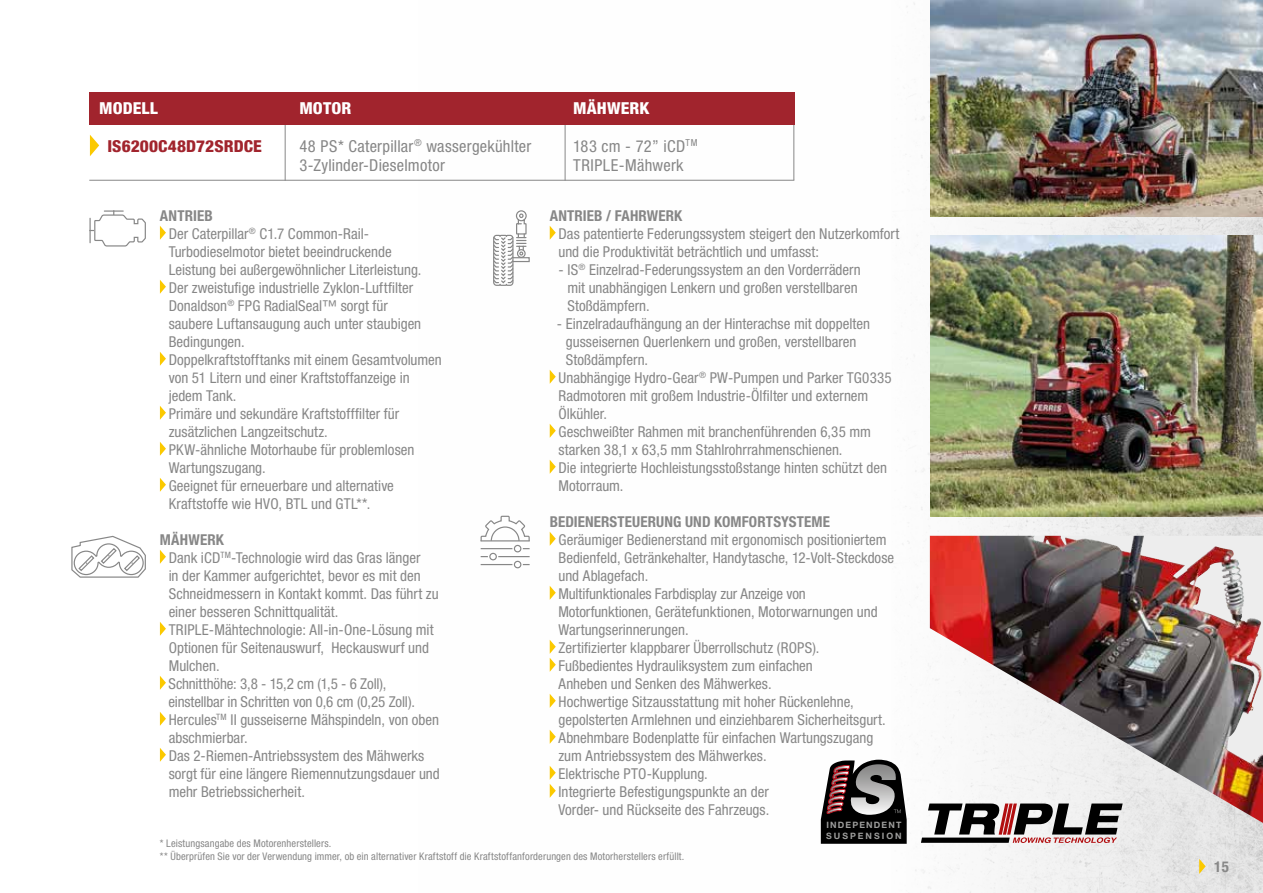
<style>
.page{position:relative;width:1263px;height:893px;background:#fff}
.page>*{position:absolute;margin:0;border:0;box-sizing:border-box;transform-origin:0 0}
.t1{font:condensed 16.5px/19.5px "Helvetica Neue LT Std";letter-spacing:.02em;color:#878787}
.t2{font:800 condensed 16.5px "Helvetica Neue LT Std";letter-spacing:.005em;color:#fff;scale:1.05 1}
.t3{font:800 condensed 16.5px "Helvetica Neue LT Std";letter-spacing:.005em;color:#a1242d;scale:1.05 1}
.t4{font:condensed 15px/18px "Helvetica Neue LT Std";color:#878787}
.t5{font:700 condensed 15px "Helvetica Neue LT Std";letter-spacing:.005em;color:#878787}
.t6{font:condensed 10.5px/12.6px "Helvetica Neue LT Std";letter-spacing:.015em;color:#878787}
.t7{font:700 8.7px/10.5px "Helvetica Neue LT Std";letter-spacing:.135em;color:#9d9d9c}
.s1{font-weight:700}
</style>
<div class="page">
<img style="left:875px;top:3px;width:388px;height:890px">
<hr style="left:793px;top:104px;width:1px;height:76px;background:#878787">
<hr style="left:565px;top:103px;width:1px;height:78px;background:#878787">
<hr style="left:285px;top:103px;width:1px;height:78px;background:#878787">
<div style="left:89px;top:92px;width:705px;height:33px;background:#a1242d"></div>
<hr style="left:89px;top:180px;width:705px;height:1px;background:#878787">
<svg style="left:90px;top:135px;width:9px;height:21px"></svg>
<svg style="left:1199px;top:859px;width:7px;height:15px"></svg>
<img style="left:930px;top:236px;width:333px;height:281px">
<img style="left:930px;top:0;width:333px;height:217px">
<img style="left:930px;top:536px;width:333px;height:287px">
<svg style="left:921px;top:803px;width:202px;height:40px"></svg>
<svg style="left:821px;top:760px;width:86px;height:84px;background:#4f4747"></svg>
<svg style="left:160px;top:226px;width:6px;height:14px"></svg>
<svg style="left:160px;top:280px;width:6px;height:14px"></svg>
<svg style="left:160px;top:352px;width:6px;height:14px"></svg>
<svg style="left:160px;top:406px;width:6px;height:14px"></svg>
<svg style="left:160px;top:442px;width:6px;height:14px"></svg>
<svg style="left:160px;top:478px;width:6px;height:14px"></svg>
<svg style="left:160px;top:550px;width:6px;height:14px"></svg>
<svg style="left:160px;top:622px;width:6px;height:14px"></svg>
<svg style="left:160px;top:676px;width:6px;height:14px"></svg>
<svg style="left:160px;top:712px;width:6px;height:14px"></svg>
<svg style="left:160px;top:748px;width:6px;height:14px"></svg>
<svg style="left:550px;top:226px;width:6px;height:14px"></svg>
<svg style="left:550px;top:370px;width:6px;height:14px"></svg>
<svg style="left:550px;top:424px;width:6px;height:14px"></svg>
<svg style="left:550px;top:460px;width:6px;height:14px"></svg>
<svg style="left:550px;top:532px;width:6px;height:14px"></svg>
<svg style="left:550px;top:586px;width:6px;height:14px"></svg>
<svg style="left:550px;top:640px;width:6px;height:32px"></svg>
<svg style="left:550px;top:694px;width:6px;height:14px"></svg>
<svg style="left:550px;top:730px;width:6px;height:14px"></svg>
<svg style="left:550px;top:766px;width:6px;height:32px"></svg>
<svg style="left:90px;top:210px;width:56px;height:37px"></svg>
<hr style="left:89px;top:218px;width:2px;height:25px;background:#878787">
<hr style="left:481px;top:548px;width:49px;height:1px;background:#878787">
<hr style="left:481px;top:556px;width:49px;height:1px;background:#878787">
<hr style="left:481px;top:564px;width:49px;height:1px;background:#878787">
<svg style="left:488px;top:551px;width:10px;height:11px"></svg>
<div style="left:490px;top:553px;width:6px;height:7px;background:#fff;border-radius:50%"></div>
<div style="left:489px;top:553px;width:8px;height:7px;border:1px solid #878787;border-radius:50%"></div>
<svg style="left:512px;top:559px;width:11px;height:11px"></svg>
<div style="left:514px;top:561px;width:7px;height:7px;background:#fff;border-radius:50%"></div>
<div style="left:514px;top:561px;width:7px;height:7px;border:1px solid #878787;border-radius:50%"></div>
<svg style="left:512px;top:543px;width:11px;height:11px"></svg>
<div style="left:514px;top:545px;width:7px;height:7px;background:#fff;border-radius:50%"></div>
<div style="left:514px;top:545px;width:7px;height:7px;border:1px solid #878787;border-radius:50%"></div>
<svg style="left:480px;top:515px;width:50px;height:27px"></svg>
<div style="left:512px;top:257px;width:18px;height:5px;border:1px solid #878787"></div>
<svg style="left:493px;top:210px;width:34px;height:76px"></svg>
<svg style="left:71px;top:535px;width:75px;height:43px"></svg>
<p class="t2" style="left:99px;top:98px;width:57px">MODELL</p>
<p class="t2" style="left:299px;top:98px;width:51px">MOTOR</p>
<p class="t2" style="left:573px;top:98px;width:74px">MÄHWERK</p>
<p class="t3" style="left:107px;top:135px;width:149px">IS6200C48D72SRDCE</p>
<p class="t1" style="left:299px;top:136px;width:233px">48 PS* Caterpillar<sup>®</sup> wassergekühlter<br>3-Zylinder-Dieselmotor</p>
<p class="t1" style="left:573px;top:136px;width:126px">183 cm - 72” iCD<sup>TM<br></sup>TRIPLE-Mähwerk</p>
<p class="t4" style="left:169px;top:207px;width:275px;text-indent:-9px"><span class="s1">ANTRIEB<br></span>Der Caterpillar<sup>®</sup> C1.7 Common-Rail-Turbodieselmotor bietet beeindruckende Leistung bei außergewöhnlicher Literleistung.<br>Der zweistufige industrielle Zyklon-Luftfilter Donaldson<sup>®</sup> FPG RadialSeal™ sorgt für<br>saubere Luftansaugung auch unter staubigen Bedingungen.<br>Doppelkraftstofftanks mit einem Gesamtvolumen von 51 Litern und einer Kraftstoffanzeige in jedem Tank.<br>Primäre und sekundäre Kraftstofffilter für zusätzlichen Langzeitschutz.<br>PKW-ähnliche Motorhaube für problemlosen Wartungszugang.<br>Geeignet für erneuerbare und alternative Kraftstoffe wie HVO, BTL und GTL**.</p>
<p class="t4" style="left:168px;top:531px;width:273px;text-indent:-9px"><span class="s1">MÄHWERK<br></span>Dank iCD<sup>TM</sup>-Technologie wird das Gras länger<br>in der Kammer aufgerichtet, bevor es mit den Schneidmessern in Kontakt kommt. Das führt zu einer besseren Schnittqualität.<br>TRIPLE-Mähtechnologie: All-in-One-Lösung mit Optionen für Seitenauswurf, Heckauswurf und Mulchen.<br>Schnitthöhe: 3,8 - 15,2 cm (1,5 - 6 Zoll), einstellbar in Schritten von 0,6 cm (0,25 Zoll).<br>Hercules<sup>TM</sup> II gusseiserne Mähspindeln, von oben abschmierbar.<br>Das 2-Riemen-Antriebssystem des Mähwerks sorgt für eine längere Riemennutzungsdauer und mehr Betriebssicherheit.</p>
<p class="t5" style="left:550px;top:207px;width:134px">ANTRIEB / FAHRWERK</p>
<p class="t4" style="left:558px;top:225px;width:342px">Das patentierte Federungssystem steigert den Nutzerkomfort und die Produktivität beträchtlich und umfasst:</p>
<p class="t4" style="left:567px;top:261px;width:295px;text-indent:-9px">- IS<sup>®</sup> Einzelrad-Federungssystem an den Vorderrädern mit unabhängigen Lenkern und großen verstellbaren<br>Stoßdämpfern.</p>
<p class="t4" style="left:557px;top:315px;width:315px">- Einzelradaufhängung an der Hinterachse mit doppelten</p>
<p class="t4" style="left:566px;top:333px;width:292px">gusseisernen Querlenkern und großen, verstellbaren</p>
<p class="t4" style="left:566px;top:351px;width:84px">Stoßdämpfern.</p>
<p class="t4" style="left:558px;top:369px;width:335px">Unabhängige Hydro-Gear<sup>®</sup> PW-Pumpen und Parker TG0335</p>
<p class="t4" style="left:558px;top:387px;width:311px">Radmotoren mit großem Industrie-Ölfilter und externem</p>
<p class="t4" style="left:558px;top:405px;width:50px">Ölkühler.</p>
<p class="t4" style="left:558px;top:423px;width:314px">Geschweißter Rahmen mit branchenführenden 6,35 mm</p>
<p class="t4" style="left:558px;top:441px;width:286px">starken 38,1 x 63,5 mm Stahlrohrrahmenschienen.</p>
<p class="t4" style="left:558px;top:459px;width:330px">Die integrierte Hochleistungsstoßstange hinten schützt den</p>
<p class="t4" style="left:558px;top:477px;width:67px">Motorraum.</p>
<p class="t5" style="left:550px;top:513px;width:282px">BEDIENERSTEUERUNG UND KOMFORTSYSTEME</p>
<p class="t4" style="left:558px;top:531px;width:337px">Geräumiger Bedienerstand mit ergonomisch positioniertem Bedienfeld, Getränkehalter, Handytasche, 12-Volt-Steckdose und Ablagefach.<br>Multifunktionales Farbdisplay zur Anzeige von Motorfunktionen, Gerätefunktionen, Motorwarnungen und Wartungserinnerungen.<br>Zertifizierter klappbarer Überrollschutz (ROPS).<br>Fußbedientes Hydrauliksystem zum einfachen<br>Anheben und Senken des Mähwerkes.<br>Hochwertige Sitzausstattung mit hoher Rückenlehne, gepolsterten Armlehnen und einziehbarem Sicherheitsgurt.<br>Abnehmbare Bodenplatte für einfachen Wartungszugang zum Antriebssystem des Mähwerkes.<br>Elektrische PTO-Kupplung.<br>Integrierte Befestigungspunkte an der<br>Vorder- und Rückseite des Fahrzeugs.</p>
<p class="t6" style="left:160px;top:837px;width:526px">* Leistungsangabe des Motorenherstellers.<br>** Überprüfen Sie vor der Verwendung immer, ob ein alternativer Kraftstoff die Kraftstoffanforderungen des Motorherstellers erfüllt.</p>
<p class="t7" style="left:826px;top:820px;width:77px">INDEPENDENT<br>SUSPENSION</p>
<p class="t5" style="left:1214px;top:858px;width:16px">15</p>
</div>
